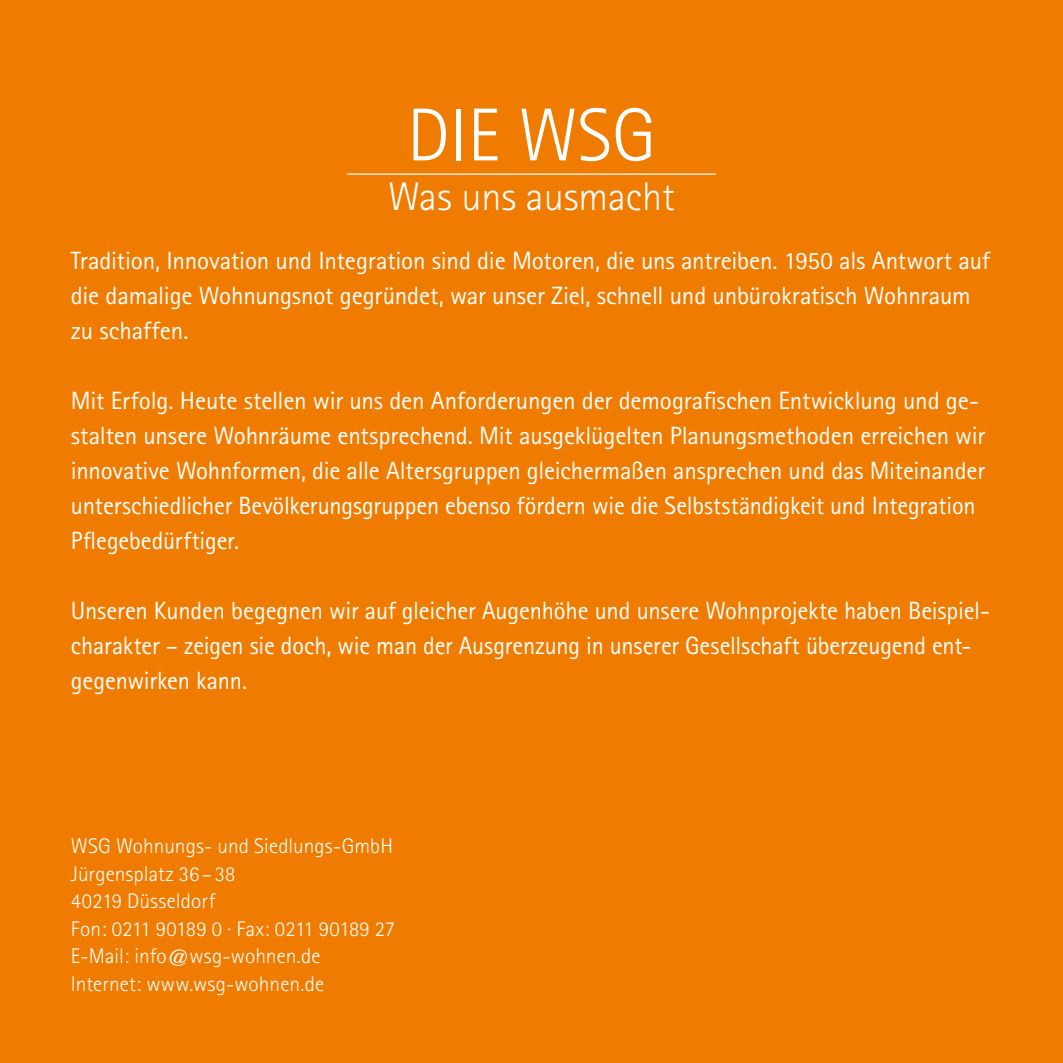
<style>
.page{position:relative;width:1063px;height:1063px;background:#ef7c00}
.page>*{position:absolute;margin:0;border:0;box-sizing:border-box;transform-origin:0 0}
.t1{font:300 75px "Rotis Sans Serif";color:#fff}
.t2{font:300 40px "Rotis Sans Serif";color:#fff}
.t3{font:25px/35px "Rotis Sans Serif";letter-spacing:-.005em;color:#fff}
.t4{font:300 21.25px/27.5px "Rotis Sans Serif";letter-spacing:.005em;color:#fff}
</style>
<div class="page">
<hr style="left:347px;top:173px;width:369px;height:2px;background:#fff">
<h1 class="t1" style="left:407px;top:92px;width:250px">DIE WSG</h1>
<h2 class="t2" style="left:388px;top:174px;width:288px">Was uns ausmacht</h2>
<p class="t3" style="left:71px;top:243px;width:921px">Tradition, Innovation und Integration sind die Motoren, die uns antreiben. 1950 als Antwort auf die damalige Wohnungsnot gegründet, war unser Ziel, schnell und unbürokratisch Wohnraum zu schaffen.</p>
<p class="t3" style="left:71px;top:383px;width:916px">Mit Erfolg. Heute stellen wir uns den Anforderungen der demografischen Entwicklung und ge&shy;stalten unsere Wohnräume entsprechend. Mit ausgeklügelten Planungsmethoden erreichen wir innovative Wohnformen, die alle Altersgruppen gleichermaßen ansprechen und das Miteinander unterschiedlicher Bevölkerungsgruppen ebenso fördern wie die Selbstständigkeit und Integration Pflegebedürftiger.</p>
<p class="t3" style="left:71px;top:593px;width:921px">Unseren Kunden begegnen wir auf gleicher Augenhöhe und unsere Wohnprojekte haben Beispiel&shy;charakter – zeigen sie doch, wie man der Ausgrenzung in unserer Gesellschaft überzeugend ent&shy;gegenwirken kann.</p>
<p class="t4" style="left:71px;top:832px;width:326px">WSG Wohnungs- und Siedlungs-GmbH<br>Jürgensplatz 36 – 38<br>40219 Düsseldorf<br>Fon: 0211 90189 0 · Fax: 0211 90189 27<br>E-Mail: info@wsg-wohnen.de<br>Internet: www.wsg-wohnen.de</p>
</div>
